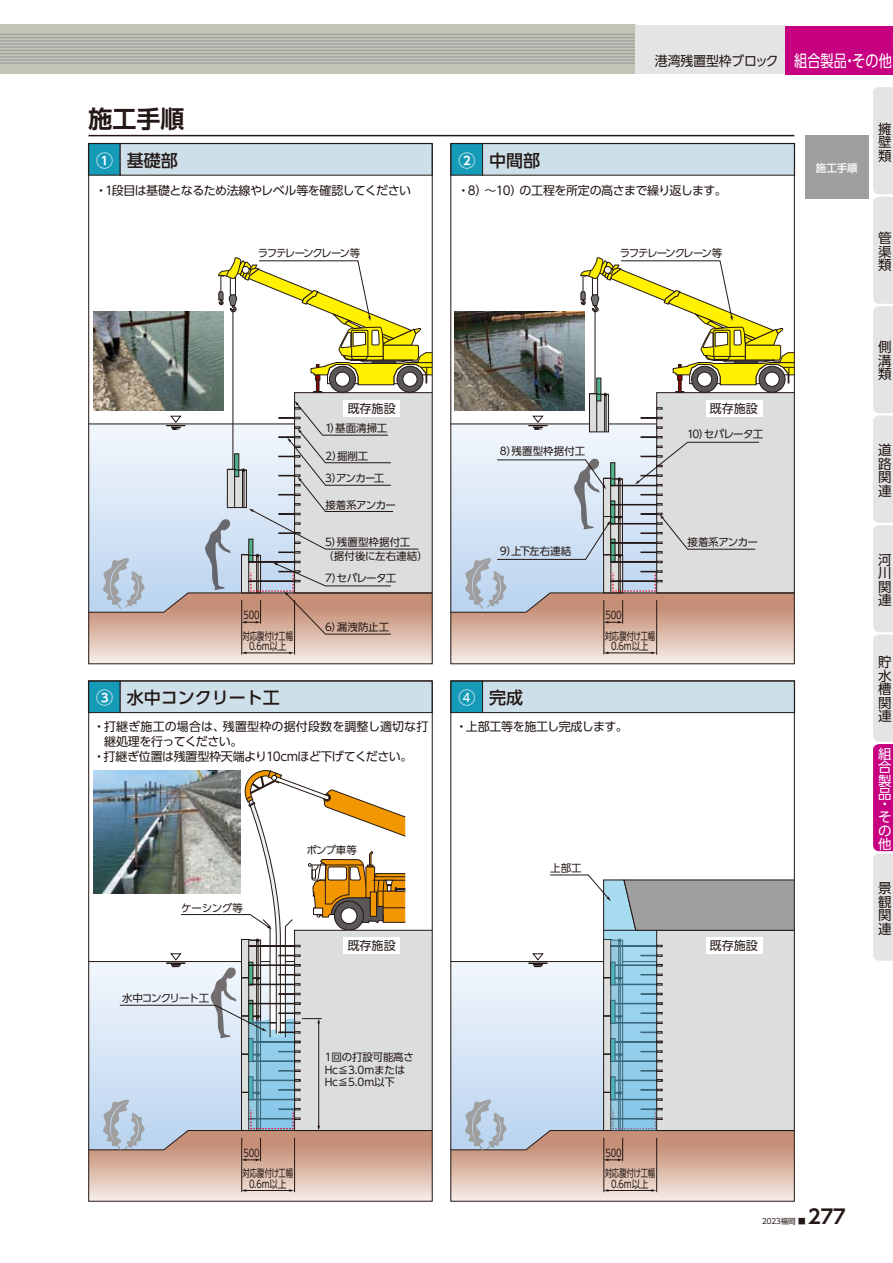
<style>
.page{position:relative;width:893px;height:1263px;background:#fff}
.page>*{position:absolute;margin:0;border:0;box-sizing:border-box;transform-origin:0 0}
.t1{font:700 24px "UD Shin Go Pro De";color:#231815}
.t2{font:600 19.5px "MO Clear Tone SG";color:#231815}
.t3{font:500 16.95px "UD Shin Go Pro";color:#231815}
.t4{font:16.5px "UD Shin Go Pro";color:#fff;scale:.8 1}
.t5{font:13.5px/13.5px "UD Shin Go Pro";color:#231815;text-align:justify}
.t6{font:13.5px "UD Shin Go Pro";color:#231815;scale:.95 1}
.t7{font:13.5px/13.5px "UD Shin Go Pro";color:#fff;text-align:justify}
.t8{font:12px "UD Shin Go Pro";letter-spacing:-.03em;color:#231815}
.t9{font:12px "UD Shin Go Pro";letter-spacing:.01em;color:#231815}
.t10{font:10.5px/12.6px "UD Shin Go Pro";letter-spacing:-.02em;color:#231815}
.t11{font:10.5px/20.2px "UD Shin Go Pro";letter-spacing:-.02em;color:#231815;scale:.8 1}
.t12{font:10.5px "UD Shin Go Pro";letter-spacing:-.125em;color:#231815}
.t13{font:10.5px/13.5px "UD Shin Go Pro";letter-spacing:.015em;color:#231815}
.t14{font:10.5px "UD Shin Go Pro";letter-spacing:-.05em;color:#231815}
.t15{font:10.5px/22.5px "UD Shin Go Pro";letter-spacing:-.065em;color:#231815}
.t16{font:10.5px "UD Shin Go Pro";letter-spacing:-.07em;color:#231815}
.t17{font:10.5px "UD Shin Go Pro";letter-spacing:.01em;color:#231815}
.t18{font:10.5px "UD Shin Go Pro";letter-spacing:-.095em;color:#231815}
.t19{font:500 10.5px "UD Shin Go Pro";color:#fff}
.t20{font:7.5px "MO Clear Tone SG";color:#231815}
.s1{font-family:"UD Shin Go Pro De";font-weight:700;color:#fff}
.s2{font-weight:400;color:#fff}
.s3{font-family:"Shin Go Pr 6 N"}
</style>
<div class="page">
<div style="left:0;top:25px;width:635px;height:49px;background:#c3c4b6"></div>
<hr style="left:0;top:63px;width:635px;height:1px;background:#9f9fa0">
<hr style="left:0;top:56px;width:635px;height:1px;background:#9f9fa0">
<hr style="left:0;top:50px;width:635px;height:1px;background:#9f9fa0">
<hr style="left:0;top:43px;width:635px;height:2px;background:#9f9fa0">
<hr style="left:0;top:37px;width:635px;height:1px;background:#9f9fa0">
<hr style="left:0;top:59px;width:635px;height:2px;background:#9f9fa0">
<hr style="left:0;top:53px;width:635px;height:1px;background:#9f9fa0">
<hr style="left:0;top:47px;width:635px;height:1px;background:#9f9fa0">
<hr style="left:0;top:40px;width:635px;height:1px;background:#9f9fa0">
<hr style="left:0;top:34px;width:635px;height:1px;background:#9f9fa0">
<div style="left:636px;top:25px;width:149px;height:49px;background:#e4e4e4"></div>
<div style="left:785px;top:26px;width:108px;height:49px;background:#c60080"></div>
<svg style="left:873px;top:87px;width:20px;height:874px;background:#e1cad9"></svg>
<hr style="left:88px;top:135px;width:706px;height:1px;background:#231815">
<div style="left:295px;top:393px;width:137px;height:200px;background:#dcdddd"></div>
<div style="left:805px;top:135px;width:64px;height:64px;background:#9f9fa0"></div>
<hr style="left:233px;top:309px;width:1px;height:160px;background:#231815">
<svg style="left:218px;top:257px;width:213px;height:135px"></svg>
<div style="left:344px;top:400px;width:56px;height:16px;background:#fff"></div>
<div style="left:88px;top:143px;width:33px;height:33px;background:#159ab7"></div>
<div style="left:120px;top:143px;width:313px;height:33px;background:#cde0e9"></div>
<div style="left:88px;top:680px;width:33px;height:33px;background:#159ab7;border:1px solid #231815"></div>
<div style="left:120px;top:680px;width:313px;height:33px;background:#cde0e9;border:1px solid #231815"></div>
<div style="left:450px;top:143px;width:33px;height:33px;background:#159ab7"></div>
<div style="left:482px;top:143px;width:313px;height:33px;background:#cde0e9"></div>
<div style="left:450px;top:680px;width:33px;height:33px;background:#159ab7;border:1px solid #231815"></div>
<div style="left:482px;top:680px;width:313px;height:33px;background:#cde0e9;border:1px solid #231815"></div>
<img style="left:94px;top:312px;width:129px;height:89px">
<svg style="left:88px;top:401px;width:345px;height:263px"></svg>
<svg style="left:450px;top:257px;width:345px;height:407px"></svg>
<svg style="left:88px;top:770px;width:345px;height:431px"></svg>
<svg style="left:450px;top:874px;width:345px;height:327px;background:#cdcfd2"></svg>
<p class="t1" style="left:88px;top:99px;width:97px">施工手順</p>
<p class="t3" style="left:96px;top:146px;width:83px"><span class="s1">①</span> 基礎部</p>
<p class="t8" style="left:95px;top:180px;width:318px">・1段目は基礎となるため法線やレベル等を確認してください</p>
<p class="t12" style="left:258px;top:244px;width:104px">ラフテレーンクレーン等</p>
<p class="t8" style="left:348px;top:398px;width:49px">既存施設</p>
<p class="t15" style="left:325px;top:444px;width:60px">2）掘削工<br>3）アンカー工</p>
<p class="t10" style="left:325px;top:422px;width:64px">1）基面清掃工</p>
<p class="t14" style="left:325px;top:496px;width:72px">接着系アンカー</p>
<p class="t13" style="left:323px;top:535px;width:106px">5）残置型枠据付工<br>（据付後に左右連結）</p>
<p class="t11" style="left:243px;top:605px;width:65px">500<br>対応腹付け工幅</p>
<p class="t11" style="left:249px;top:636px;width:48px">0.6m以上</p>
<p class="t3" style="left:96px;top:684px;width:185px"><span class="s1">③</span> 水中コンクリート工</p>
<p class="t10" style="left:325px;top:571px;width:73px">7）セパレータ工</p>
<p class="t10" style="left:325px;top:621px;width:66px">6）漏洩防止工</p>
<p class="t9" style="left:93px;top:717px;width:337px">・打継ぎ施工の場合は、残置型枠の据付段数を調整し適切な打</p>
<p class="t8" style="left:104px;top:732px;width:140px">継処理を行ってください。</p>
<p class="t8" style="left:93px;top:747px;width:321px">・打継ぎ位置は残置型枠天端より10cmほど下げてください。</p>
<p class="t10" style="left:181px;top:901px;width:64px">ケーシング等</p>
<p class="t18" style="left:122px;top:990px;width:89px">水中コンクリート工</p>
<p class="t10" style="left:307px;top:843px;width:52px">ポンプ車等</p>
<p class="t8" style="left:348px;top:936px;width:49px">既存施設</p>
<p class="t10" style="left:325px;top:1050px;width:91px">1回の打設可能高さ<br>Hc≦3.0mまたは<br>Hc≦5.0m以下</p>
<p class="t11" style="left:243px;top:1142px;width:65px">500<br>対応腹付け工幅</p>
<p class="t11" style="left:249px;top:1173px;width:48px">0.6m以上</p>
<p class="t6" style="left:655px;top:50px;width:132px">港湾残置型枠ブロック</p>
<p class="t4" style="left:794px;top:48px;width:124px">組合製品・その他</p>
<p class="t3" style="left:458px;top:146px;width:83px"><span class="s1">②</span> 中間部</p>
<p class="t8" style="left:457px;top:180px;width:271px">・8）～10）の工程を所定の高さまで繰り返します。</p>
<p class="t12" style="left:620px;top:244px;width:104px">ラフテレーンクレーン等</p>
<p class="t19" style="left:816px;top:160px;width:43px">施工手順</p>
<p class="t5" style="left:878px;top:121px;width:15px">擁壁類</p>
<p class="t5" style="left:878px;top:231px;width:15px">管渠類</p>
<p class="t17" style="left:500px;top:443px;width:87px">8）残置型枠据付工</p>
<p class="t10" style="left:500px;top:544px;width:73px">9）上下左右連結</p>
<p class="t3" style="left:458px;top:684px;width:66px"><span class="s2">④</span> 完成</p>
<p class="t11" style="left:605px;top:605px;width:65px">500<br>対応腹付け工幅</p>
<p class="t11" style="left:611px;top:636px;width:48px">0.6m以上</p>
<p class="t8" style="left:455px;top:717px;width:174px">・上部工等を施工し完成します。</p>
<p class="t8" style="left:710px;top:398px;width:49px">既存施設</p>
<p class="t16" style="left:687px;top:425px;width:78px">10）セパレータ工</p>
<p class="t14" style="left:687px;top:534px;width:72px">接着系アンカー</p>
<p class="t10" style="left:550px;top:861px;width:33px">上部工</p>
<p class="t8" style="left:710px;top:936px;width:49px">既存施設</p>
<p class="t5" style="left:878px;top:340px;width:15px">側溝類</p>
<p class="t5" style="left:878px;top:443px;width:15px">道路関連</p>
<p class="t5" style="left:878px;top:552px;width:15px">河川関連</p>
<p class="t5" style="left:878px;top:655px;width:15px">貯水槽関連</p>
<p class="t7" style="left:878px;top:746px;width:15px">組合製品</p>
<p class="t7" style="left:878px;top:796px;width:15px;text-align:left">・その他</p>
<p class="t5" style="left:878px;top:881px;width:15px">景観関連</p>
<p class="t11" style="left:605px;top:1142px;width:65px">500<br>対応腹付け工幅</p>
<p class="t11" style="left:611px;top:1173px;width:48px">0.6m以上</p>
<p class="t20" style="left:762px;top:1216px;width:45px">2023<span class="s3">福岡 ■</span></p>
<p class="t2" style="left:808px;top:1203px;width:39px">277</p>
</div>
